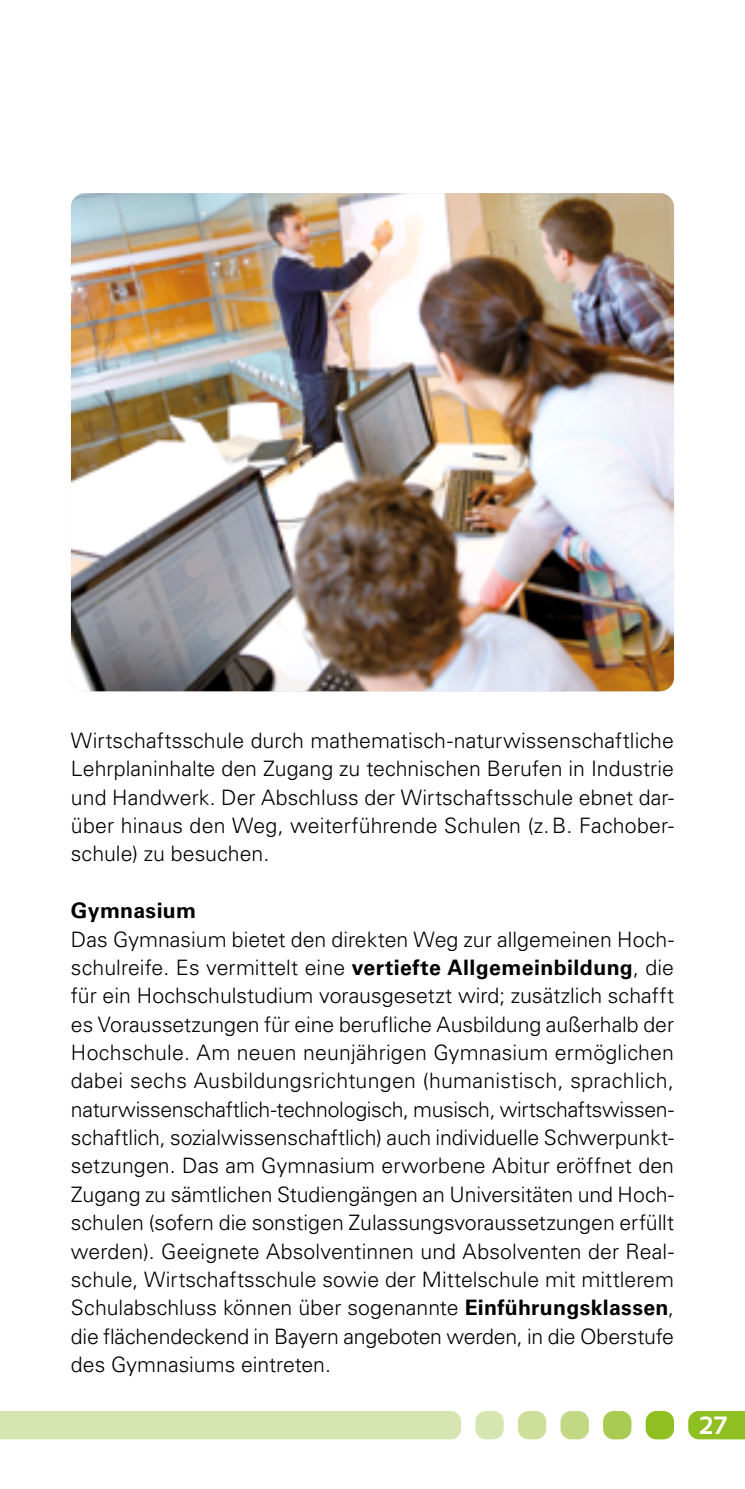
<style>
.page{position:relative;width:745px;height:1489px;background:#fff}
.page>*{position:absolute;margin:0;border:0;box-sizing:border-box;transform-origin:0 0}
.t1{font:700 25px "Sansation";color:#fff}
.t2{font:300 21.25px/28.2px "Univers LT Pro 45";color:#000;text-align:justify}
.t3{font:700 21.25px "Univers LT Pro 65";letter-spacing:.015em;color:#000}
.s1{font-family:"Univers LT Pro 65";font-weight:700}
</style>
<div class="page">
<div style="left:688px;top:1411px;width:56px;height:28px;background:#90bf21"></div>
<div style="left:645px;top:1410px;width:28px;height:29px;background:#90bf21;border-radius:11px"></div>
<div style="left:602px;top:1410px;width:29px;height:29px;background:#aacb53;border-radius:11px"></div>
<div style="left:560px;top:1410px;width:28px;height:29px;background:#c2d884;border-radius:11px"></div>
<div style="left:517px;top:1410px;width:29px;height:29px;background:#cddf9b;border-radius:11px"></div>
<div style="left:475px;top:1410px;width:28px;height:29px;background:#d7e6b1;border-radius:11px"></div>
<div style="left:0;top:1411px;width:461px;height:28px;background:#d7e6b1"></div>
<img style="left:71px;top:193px;width:602px;height:498px">
<p class="t2" style="left:71px;top:725px;width:604px">Wirtschaftsschule durch mathematisch-naturwissenschaftliche Lehrplaninhalte den Zugang zu technischen Berufen in Industrie und Handwerk. Der Abschluss der Wirtschaftsschule ebnet dar&shy;über hinaus den Weg, weiterführende Schulen (z.B. Fachober&shy;schule) zu besuchen.</p>
<p class="t3" style="left:71px;top:895px;width:127px">Gymnasium</p>
<p class="t2" style="left:71px;top:924px;width:604px">Das Gymnasium bietet den direkten Weg zur allgemeinen Hoch&shy;schulreife. Es vermittelt eine <span class="s1">vertiefte Allgemeinbildung</span>, die für ein Hochschulstudium vorausgesetzt wird; zusätzlich schafft es Voraussetzungen für eine berufliche Ausbildung außerhalb der Hochschule. Am neuen neunjährigen Gymnasium ermöglichen dabei sechs Ausbildungsrichtungen (humanistisch, sprachlich, naturwissenschaftlich-technologisch, musisch, wirtschaftswissen&shy;schaftlich, sozialwissenschaftlich) auch individuelle Schwerpunkt&shy;setzungen. Das am Gymnasium erworbene Abitur eröffnet den Zugang zu sämtlichen Studiengängen an Universitäten und Hoch&shy;schulen (sofern die sonstigen Zulassungsvoraussetzungen erfüllt werden). Geeignete Absolventinnen und Absolventen der Real&shy;schule, Wirtschaftsschule sowie der Mittelschule mit mittlerem Schulabschluss können über sogenannte <span class="s1">Einführungsklassen</span>, die flächendeckend in Bayern angeboten werden, in die Oberstufe des Gymnasiums eintreten.</p>
<p class="t1" style="left:698px;top:1411px;width:30px">27</p>
</div>
